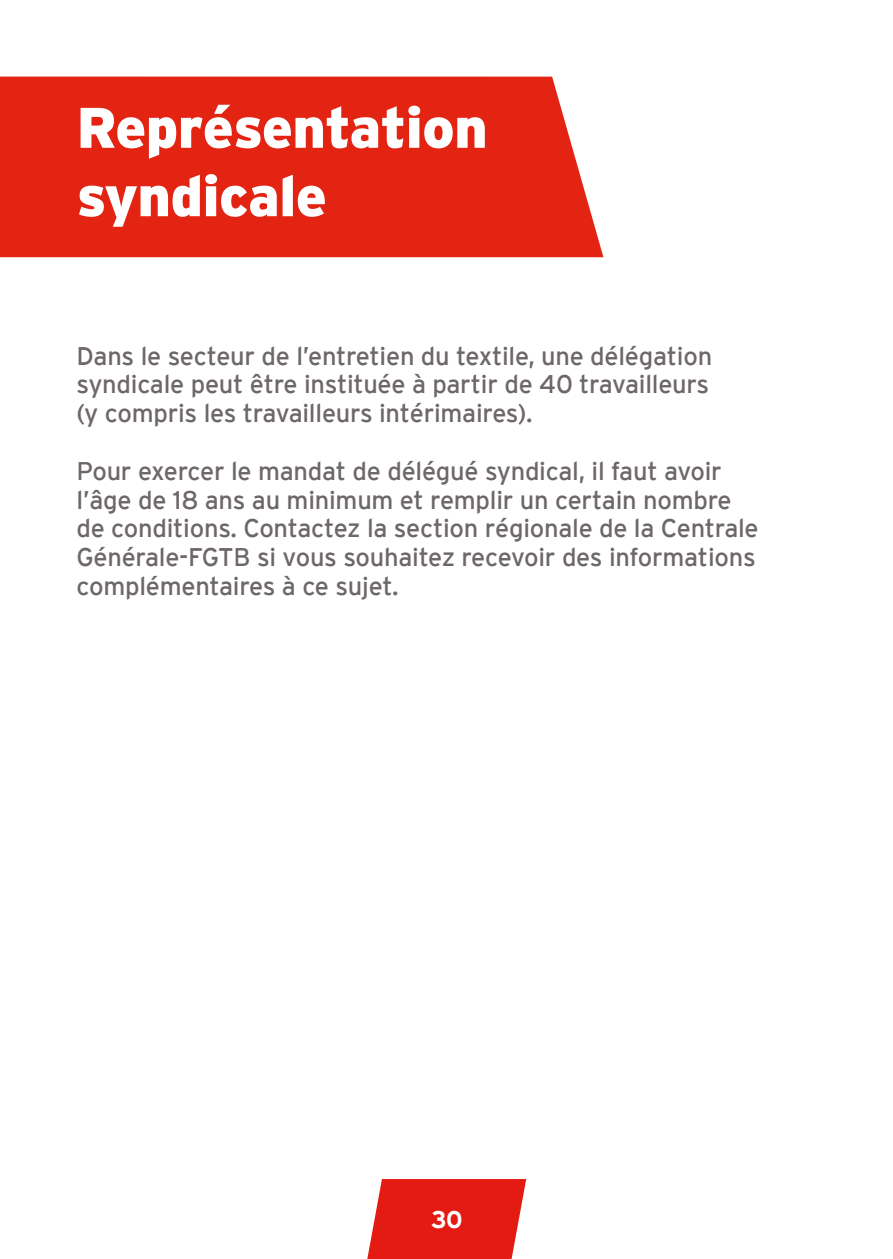
<style>
.page{position:relative;width:893px;height:1259px;background:#fff}
.page>*{position:absolute;margin:0;border:0;box-sizing:border-box;transform-origin:0 0}
.t1{font:900 57px/68.4px "Interstate";letter-spacing:-.01em;color:#fff}
.t2{font:25.5px/28.8px "Interstate";letter-spacing:-.01em;color:#6d6768}
.t3{font:700 24px "Interstate";color:#fff}
</style>
<div class="page">
<div style="left:0;top:77px;width:603px;height:180px;background:#e42413"></div>
<svg style="left:367px;top:1179px;width:159px;height:80px;background:#e63028"></svg>
<h1 class="t1" style="left:77px;top:93px;width:413px">Représentation syndicale</h1>
<p class="t2" style="left:77px;top:341px;width:637px">Dans le secteur de l’entretien du textile, une délégation syndicale peut être instituée à partir de 40 travailleurs (y compris les travailleurs intérimaires).</p>
<p class="t2" style="left:77px;top:456px;width:684px">Pour exercer le mandat de délégué syndical, il faut avoir l’âge de 18 ans au minimum et remplir un certain nombre de conditions. Contactez la section régionale de la Centrale Générale-FGTB si vous souhaitez recevoir des informations complémentaires à ce sujet.</p>
<p class="t3" style="left:431px;top:1206px;width:33px">30</p>
</div>
